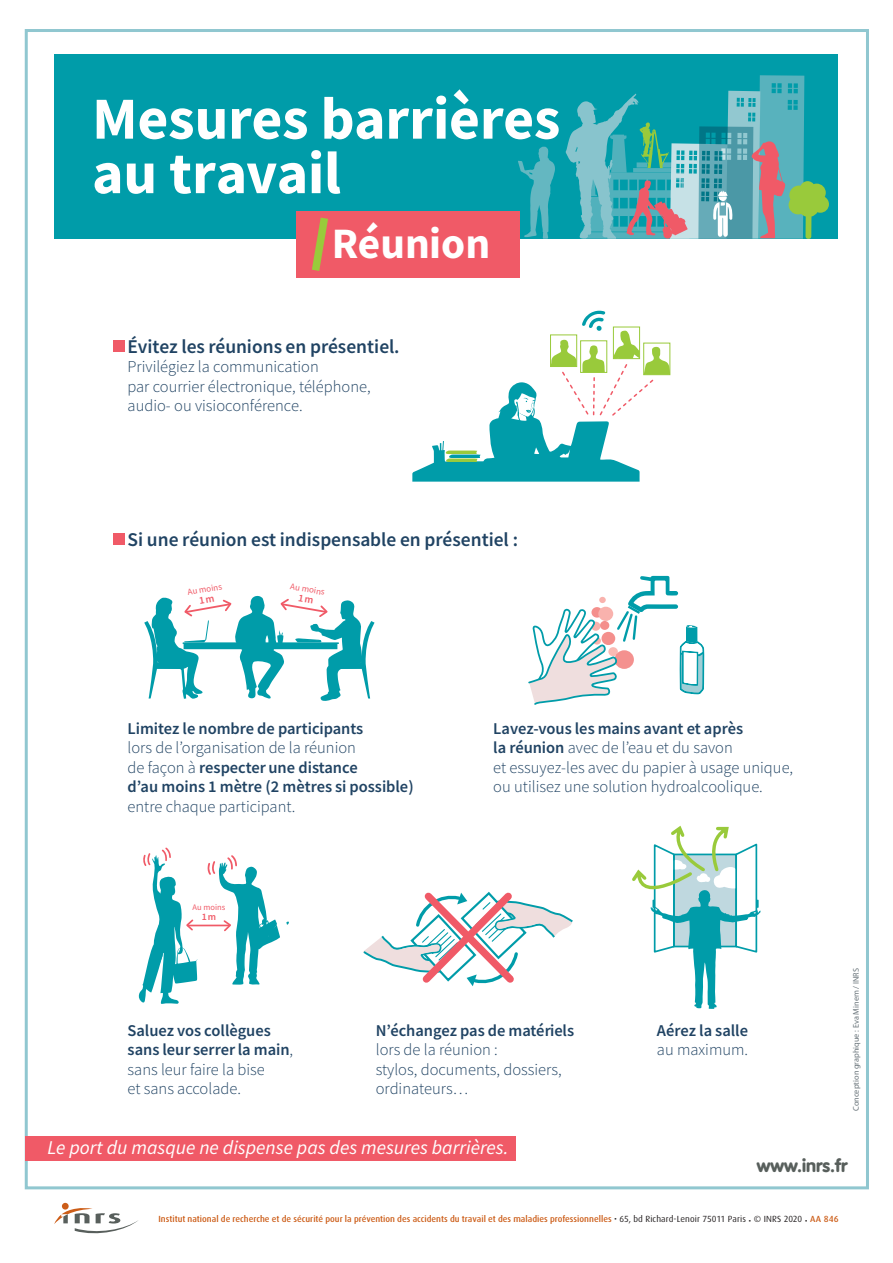
<style>
.page{position:relative;width:893px;height:1263px;background:#fff}
.page>*{position:absolute;margin:0;border:0;box-sizing:border-box;transform-origin:0 0}
.t1{font:59.7px/54.4px "Source Sans Variable";letter-spacing:.04em;color:#fff}
.t2{font:43.5px "Source Sans Variable";letter-spacing:.04em;color:#fff}
.t3{font:19.5px "Source Sans Variable";letter-spacing:.03em;color:#204363}
.t4{font:italic 19.5px "Source Sans Variable";letter-spacing:.015em;color:#fff}
.t5{font:900 18px "VAG Rounded Std";color:#585f5c}
.t6{font:16.5px/19.5px "Source Sans Variable";letter-spacing:.005em;color:#204363}
.t7{font:9.9px "Source Sans Variable";color:#f05a67}
.t8{font:9px "Source Sans Variable";color:#f05a67}
.t9{font:500 8.85px "Dax OT";letter-spacing:.005em;color:#cc5d18}
.t10{font:8.4px "Source Sans Variable";letter-spacing:.02em;color:#f05a67}
.t11{font:8.25px "Myriad Pro";color:#687379}
.s1{font-weight:400;color:#231f20}
</style>
<div class="page">
<div style="left:54px;top:54px;width:784px;height:185px;background:#009ca9"></div>
<svg style="left:518px;top:146px;width:37px;height:93px"></svg>
<div style="left:62px;top:1203px;width:7px;height:6px;background:#cc5d18;border-radius:50%"></div>
<svg style="left:54px;top:1207px;width:84px;height:27px"></svg>
<div style="left:113px;top:340px;width:12px;height:12px;background:#f05a67"></div>
<div style="left:113px;top:533px;width:12px;height:12px;background:#f05a67"></div>
<svg style="left:412px;top:310px;width:258px;height:172px"></svg>
<svg style="left:363px;top:891px;width:210px;height:96px"></svg>
<svg style="left:528px;top:576px;width:177px;height:129px"></svg>
<div style="left:296px;top:211px;width:223px;height:67px;background:#f05a67"></div>
<svg style="left:312px;top:217px;width:16px;height:54px"></svg>
<hr style="left:188px;top:924px;width:41px;height:2px;background:#f05a67">
<svg style="left:207px;top:855px;width:73px;height:130px"></svg>
<svg style="left:138px;top:847px;width:60px;height:157px"></svg>
<div style="left:26px;top:1136px;width:490px;height:25px;background:#f05a67"></div>
<svg style="left:632px;top:825px;width:129px;height:184px"></svg>
<svg style="left:566px;top:75px;width:263px;height:164px"></svg>
<svg style="left:144px;top:595px;width:231px;height:106px"></svg>
<h1 class="t1" style="left:92px;top:92px;width:467px">Mesures barrières au travail</h1>
<h2 class="t2" style="left:332px;top:217px;width:158px">Réunion</h2>
<p class="t3" style="left:128px;top:334px;width:272px">Évitez les réunions en présentiel.</p>
<p class="t6" style="left:128px;top:357px;width:244px">Privilégiez la communication<br>par courrier électronique, téléphone, audio- ou visioconférence.</p>
<p class="t3" style="left:128px;top:528px;width:391px">Si une réunion est indispensable en présentiel :</p>
<p class="t8" style="left:187px;top:587px;width:36px;rotate:-10deg">Au moins</p>
<p class="t8" style="left:291px;top:581px;width:36px;rotate:10deg">Au moins</p>
<p class="t6" style="left:128px;top:719px;width:287px">Limitez le nombre de participants<br>lors de l’organisation de la réunion<br>de façon à respecter une distance<br>d’au moins 1 mètre (2 mètres si possible) entre chaque participant.</p>
<p class="t10" style="left:193px;top:902px;width:34px">Au moins</p>
<p class="t7" style="left:202px;top:911px;width:16px">1 m</p>
<p class="t6" style="left:493px;top:719px;width:301px">Lavez-vous les mains avant et après<br>la réunion avec de l’eau et du savon<br>et essuyez-les avec du papier à usage unique, ou utilisez une solution hydroalcoolique.</p>
<p class="t6" style="left:128px;top:1020px;width:167px">Saluez vos collègues sans leur serrer la main, sans leur faire la bise<br>et sans accolade.</p>
<p class="t6" style="left:376px;top:1020px;width:199px">N’échangez pas de matériels lors de la réunion :<br>stylos, documents, dossiers, ordinateurs…</p>
<p class="t6" style="left:657px;top:1020px;width:93px">Aérez la salle au maximum.</p>
<p class="t11" style="left:851px;top:1111px;width:144px;rotate:-90deg">Conception graphique : Eva Minem / INRS</p>
<p class="t4" style="left:47px;top:1136px;width:462px">Le port du masque ne dispense pas des mesures barrières.</p>
<p class="t5" style="left:757px;top:1155px;width:92px">www.inrs.fr</p>
<p class="t9" style="left:158px;top:1213px;width:682px">Institut national de recherche et de sécurité pour la prévention des accidents du travail et des maladies professionnelles <span class="s1">• 65, bd Richard-Lenoir 75011 Paris • © INRS 2020 •</span> AA 846</p>
</div>
